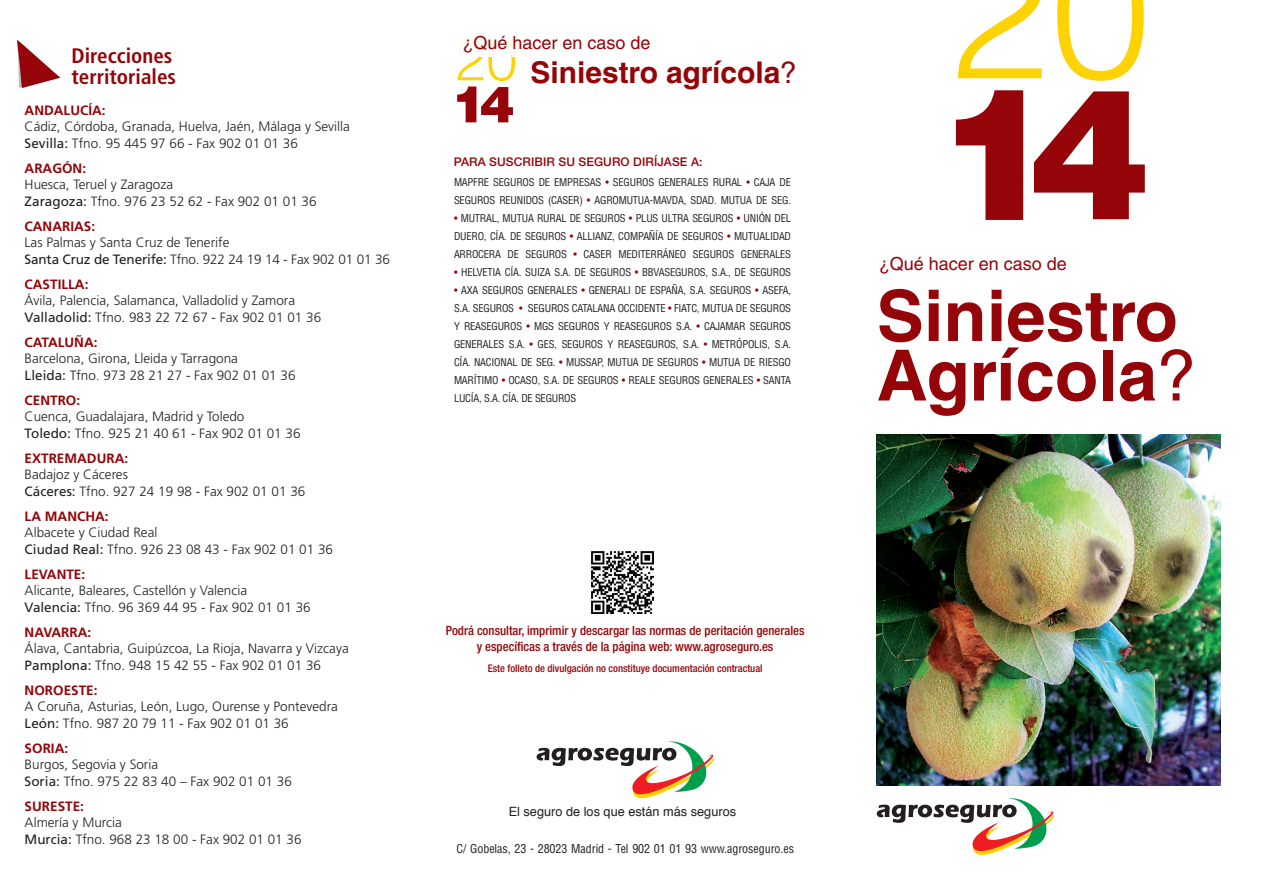
<style>
.page{position:relative;width:1263px;height:893px;background:#fff}
.page>*{position:absolute;margin:0;border:0;box-sizing:border-box;transform-origin:0 0}
.t1{font:700 70.65px "Helvetica LT Std";color:#940408}
.t2{font:700 30px "Helvetica LT Std";color:#940408}
.t3{font:700 condensed 21px/21px "Frutiger LT Std";color:#940408}
.t4{font:18px "Helvetica LT Std";color:#940408}
.t5{font:300 13.5px/16.5px "Frutiger LT Std";color:#231f20}
.t6{font:700 13.5px "Frutiger LT Std";color:#940408}
.t7{font:500 condensed 12.75px/15.3px "Helvetica Neue LT Std";color:#940408;text-align:center}
.t8{font:12.75px "Helvetica";color:#231f20}
.t9{font:condensed 12px "Helvetica LT Std";letter-spacing:-.005em;color:#231f20}
.t10{font:500 12px "Helvetica Neue LT Std";letter-spacing:.01em;color:#940408}
.t11{font:condensed 10.5px/18px "Helvetica LT Std";letter-spacing:-.02em;color:#231f20;text-align:justify}
.t12{font:500 condensed 10.5px "Helvetica Neue LT Std";color:#940408}
.s1{font-weight:700;color:#940408}
.s2{font-weight:400}
.s3{color:#940408}
</style>
<div class="page">
<svg style="left:457px;top:87px;width:56px;height:35px"></svg>
<svg style="left:956px;top:90px;width:67px;height:130px"></svg>
<svg style="left:1034px;top:91px;width:111px;height:128px"></svg>
<svg style="left:958px;top:0;width:84px;height:78px"></svg>
<svg style="left:1057px;top:0;width:87px;height:81px"></svg>
<svg style="left:458px;top:41px;width:57px;height:40px"></svg>
<svg style="left:488px;top:41px;width:27px;height:16px"></svg>
<svg style="left:537px;top:741px;width:177px;height:57px"></svg>
<svg style="left:877px;top:798px;width:177px;height:57px"></svg>
<svg style="left:17px;top:40px;width:44px;height:48px"></svg>
<img style="left:877px;top:434px;width:344px;height:351px">
<img style="left:591px;top:551px;width:63px;height:63px">
<p class="t3" style="left:71px;top:45px;width:106px">Direcciones territoriales</p>
<p class="t5" style="left:25px;top:102px;width:327px"><span class="s1">ANDALUCÍA:<br></span>Cádiz, Córdoba, Granada, Huelva, Jaén, Málaga y Sevilla<br><span class="s2">Sevilla:</span> Tfno. 95 445 97 66 - Fax 902 01 01 36</p>
<p class="t5" style="left:25px;top:160px;width:293px"><span class="s1">ARAGÓN:<br></span>Huesca, Teruel y Zaragoza<br><span class="s2">Zaragoza:</span> Tfno. 976 23 52 62 - Fax 902 01 01 36</p>
<p class="t5" style="left:25px;top:218px;width:367px"><span class="s1">CANARIAS:<br></span>Las Palmas y Santa Cruz de Tenerife<br><span class="s2">Santa Cruz de Tenerife:</span> Tfno. 922 24 19 14 - Fax 902 01 01 36</p>
<p class="t6" style="left:25px;top:276px;width:65px">CASTILLA:</p>
<p class="t5" style="left:25px;top:292px;width:272px">Ávila, Palencia, Salamanca, Valladolid y Zamora</p>
<p class="t5" style="left:25px;top:309px;width:298px"><span class="s2">Valladolid:</span> Tfno. 983 22 72 67 - Fax 902 01 01 36</p>
<p class="t5" style="left:25px;top:334px;width:215px"><span class="s1">CATALUÑA:<br></span>Barcelona, Girona, Lleida y Tarragona</p>
<p class="t5" style="left:25px;top:367px;width:272px"><span class="s2">Lleida:</span> Tfno. 973 28 21 27 - Fax 902 01 01 36</p>
<p class="t5" style="left:25px;top:392px;width:221px"><span class="s1">CENTRO:<br></span>Cuenca, Guadalajara, Madrid y Toledo</p>
<p class="t5" style="left:25px;top:425px;width:277px"><span class="s2">Toledo:</span> Tfno. 925 21 40 61 - Fax 902 01 01 36</p>
<p class="t5" style="left:25px;top:450px;width:105px"><span class="s1">EXTREMADURA:<br></span>Badajoz y Cáceres</p>
<p class="t5" style="left:25px;top:483px;width:282px"><span class="s2">Cáceres:</span> Tfno. 927 24 19 98 - Fax 902 01 01 36</p>
<p class="t5" style="left:25px;top:508px;width:134px"><span class="s1">LA MANCHA:<br></span>Albacete y Ciudad Real</p>
<p class="t5" style="left:25px;top:541px;width:310px"><span class="s2">Ciudad Real:</span> Tfno. 926 23 08 43 - Fax 902 01 01 36</p>
<p class="t6" style="left:25px;top:566px;width:62px">LEVANTE:</p>
<p class="t5" style="left:25px;top:582px;width:224px">Alicante, Baleares, Castellón y Valencia</p>
<p class="t5" style="left:25px;top:599px;width:287px"><span class="s2">Valencia:</span> Tfno. 96 369 44 95 - Fax 902 01 01 36</p>
<p class="t5" style="left:25px;top:624px;width:326px"><span class="s1">NAVARRA:<br></span>Álava, Cantabria, Guipúzcoa, La Rioja, Navarra y Vizcaya</p>
<p class="t5" style="left:25px;top:657px;width:298px"><span class="s2">Pamplona:</span> Tfno. 948 15 42 55 - Fax 902 01 01 36</p>
<p class="t5" style="left:25px;top:682px;width:315px"><span class="s1">NOROESTE:<br></span>A Coruña, Asturias, León, Lugo, Ourense y Pontevedra</p>
<p class="t5" style="left:25px;top:715px;width:266px"><span class="s2">León:</span> Tfno. 987 20 79 11 - Fax 902 01 01 36</p>
<p class="t6" style="left:25px;top:740px;width:45px">SORIA:</p>
<p class="t5" style="left:25px;top:756px;width:135px">Burgos, Segovia y Soria</p>
<p class="t5" style="left:25px;top:773px;width:269px"><span class="s2">Soria:</span> Tfno. 975 22 83 40 – Fax 902 01 01 36</p>
<p class="t6" style="left:25px;top:798px;width:61px">SURESTE:</p>
<p class="t5" style="left:25px;top:814px;width:99px">Almería y Murcia</p>
<p class="t5" style="left:25px;top:831px;width:278px"><span class="s2">Murcia:</span> Tfno. 968 23 18 00 - Fax 902 01 01 36</p>
<p class="t4" style="left:462px;top:32px;width:190px">¿Qué hacer en caso de</p>
<p class="t2" style="left:530px;top:54px;width:268px">Siniestro agrícola<span class="s2">?</span></p>
<p class="t10" style="left:454px;top:154px;width:250px">PARA SUSCRIBIR SU SEGURO DIRÍJASE A:</p>
<p class="t11" style="left:454px;top:173px;width:338px">MAPFRE SEGUROS DE EMPRESAS <span class="s3">•</span> SEGUROS GENERALES RURAL <span class="s3">•</span> CAJA DE<br>SEGUROS REUNIDOS (CASER) <span class="s3">•</span> AGROMUTUA-MAVDA, SDAD. MUTUA DE SEG.</p>
<p class="t11" style="left:454px;top:209px;width:338px"><span class="s3">•</span> MUTRAL, MUTUA RURAL DE SEGUROS <span class="s3">•</span> PLUS ULTRA SEGUROS <span class="s3">•</span> UNIÓN DEL DUERO, CÍA. DE SEGUROS <span class="s3">•</span> ALLIANZ, COMPAÑÍA DE SEGUROS <span class="s3">•</span> MUTUALIDAD ARROCERA DE SEGUROS <span class="s3">•</span> CASER MEDITERRÁNEO SEGUROS GENERALES</p>
<p class="t11" style="left:454px;top:263px;width:338px"><span class="s3">•</span> HELVETIA CÍA. SUIZA S.A. DE SEGUROS <span class="s3">•</span> BBVASEGUROS, S.A., DE SEGUROS</p>
<p class="t11" style="left:454px;top:281px;width:339px"><span class="s3">•</span> AXA SEGUROS GENERALES <span class="s3">•</span> GENERALI DE ESPAÑA, S.A. SEGUROS <span class="s3">•</span> ASEFA, S.A. SEGUROS <span class="s3">•</span> SEGUROS CATALANA OCCIDENTE <span class="s3">•</span> FIATC, MUTUA DE SEGUROS Y REASEGUROS <span class="s3">•</span> MGS SEGUROS Y REASEGUROS S.A. <span class="s3">•</span> CAJAMAR SEGUROS GENERALES S.A. <span class="s3">•</span> GES, SEGUROS Y REASEGUROS, S.A. <span class="s3">•</span> METRÓPOLIS, S.A.<br>CÍA. NACIONAL DE SEG. <span class="s3">•</span> MUSSAP, MUTUA DE SEGUROS <span class="s3">•</span> MUTUA DE RIESGO MARÍTIMO <span class="s3">•</span> OCASO, S.A. DE SEGUROS <span class="s3">•</span> REALE SEGUROS GENERALES <span class="s3">•</span> SANTA LUCÍA, S.A. CÍA. DE SEGUROS</p>
<p class="t7" style="left:446px;top:623px;width:360px">Podrá consultar, imprimir y descargar las normas de peritación generales y específicas a través de la página web: www.agroseguro.es</p>
<p class="t12" style="left:488px;top:662px;width:276px">Este folleto de divulgación no constituye documentación contractual</p>
<p class="t8" style="left:509px;top:802px;width:229px">El seguro de los que están más seguros</p>
<p class="t9" style="left:456px;top:841px;width:339px">C/ Gobelas, 23 - 28023 Madrid - Tel 902 01 01 93 www.agroseguro.es</p>
<p class="t4" style="left:879px;top:253px;width:190px">¿Qué hacer en caso de</p>
<p class="t1" style="left:877px;top:273px;width:303px">Siniestro</p>
<p class="t1" style="left:877px;top:332px;width:321px">Agrícola<span class="s2">?</span></p>
</div>
